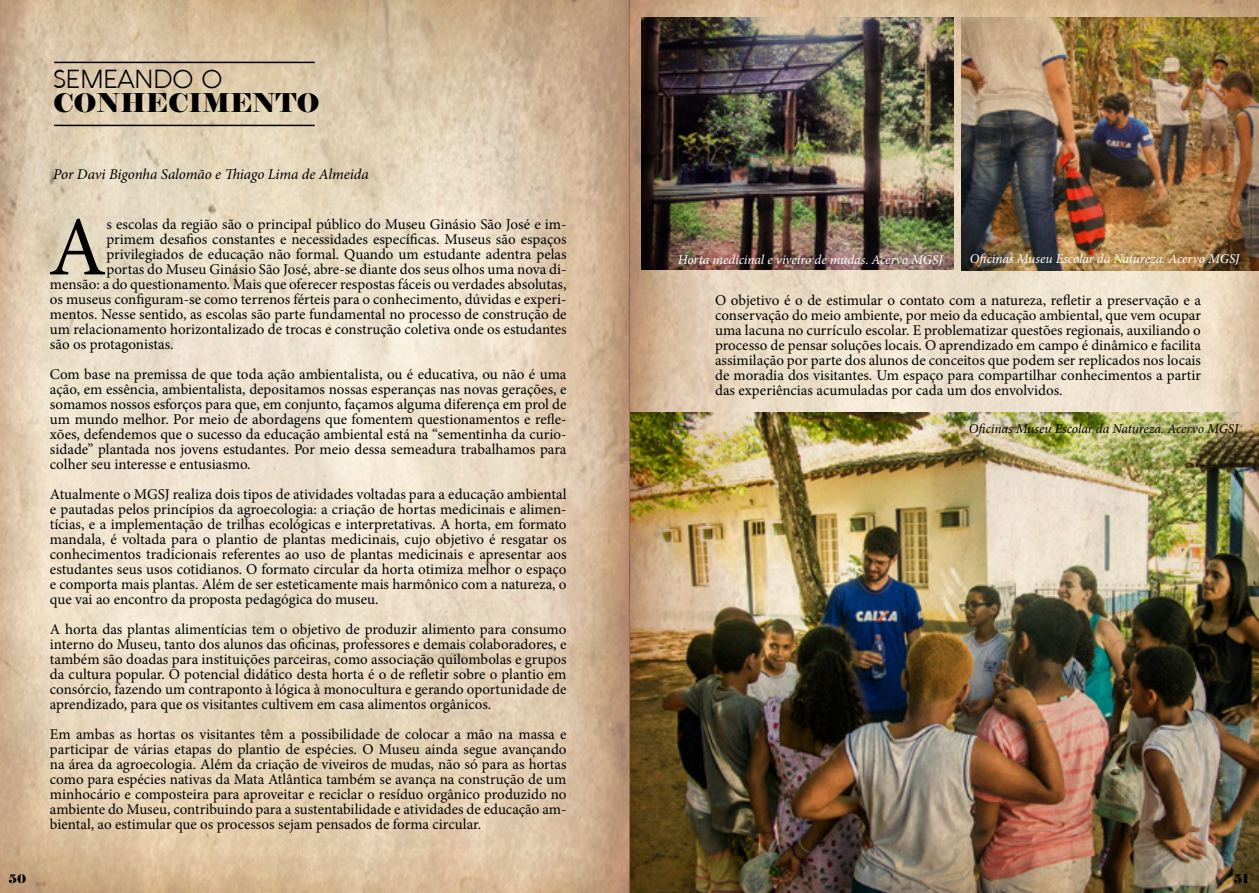
<style>
.page{position:relative;width:1259px;height:893px;background:#fff}
.page>*{position:absolute;margin:0;border:0;box-sizing:border-box;transform-origin:0 0}
.t1{font:84.3px "Minion Pro";color:#000}
.t2{font:25.65px "Elephant";color:#000}
.t3{font:300 25.5px "Aquawax";color:#000}
.t4{font:15px/15px "Minion Pro";color:#000;text-align:justify}
.t5{font:italic 15px "Minion Pro";letter-spacing:-.005em;color:#000}
.t6{font:italic 13.5px "Minion Pro";letter-spacing:-.005em;color:#fff}
.t7{font:italic 13.5px "Minion Pro";letter-spacing:-.005em;color:#000}
.t8{font:12px "Elephant";color:#000}
</style>
<div class="page">
<img style="left:0;top:0;width:1259px;height:893px">
<hr style="left:54px;top:62px;width:261px;height:1px;background:#000">
<hr style="left:54px;top:125px;width:261px;height:1px;background:#000">
<img style="left:641px;top:18px;width:312px;height:252px">
<img style="left:961px;top:18px;width:298px;height:252px">
<img style="left:630px;top:413px;width:629px;height:480px">
<h3 class="t3" style="left:53px;top:64px;width:171px">SEMEANDO O</h3>
<h2 class="t2" style="left:53px;top:86px;width:268px">CONHECIMENTO</h2>
<p class="t5" style="left:53px;top:164px;width:317px">Por Davi Bigonha Salomão e Thiago Lima de Almeida</p>
<h1 class="t1" style="left:48px;top:191px;width:60px">A</h1>
<p class="t4" style="left:106px;top:217px;width:461px">s escolas da região são o principal público do Museu Ginásio São José e im-</p>
<p class="t4" style="left:106px;top:232px;width:461px">primem desafios constantes e necessidades específicas. Museus são espaços</p>
<p class="t4" style="left:106px;top:247px;width:461px">privilegiados de educação não formal. Quando um estudante adentra pelas</p>
<p class="t4" style="left:106px;top:262px;width:461px">portas do Museu Ginásio São José, abre-se diante dos seus olhos uma nova di-</p>
<p class="t4" style="left:50px;top:277px;width:518px">mensão: a do questionamento. Mais que oferecer respostas fáceis ou verdades absolutas,</p>
<p class="t4" style="left:50px;top:292px;width:518px">os museus configuram-se como terrenos férteis para o conhecimento, dúvidas e experi-</p>
<p class="t4" style="left:50px;top:307px;width:518px">mentos. Nesse sentido, as escolas são parte fundamental no processo de construção de</p>
<p class="t4" style="left:50px;top:322px;width:518px">um relacionamento horizontalizado de trocas e construção coletiva onde os estudantes</p>
<p class="t4" style="left:50px;top:337px;width:125px">são os protagonistas.</p>
<p class="t4" style="left:50px;top:367px;width:518px">Com base na premissa de que toda ação ambientalista, ou é educativa, ou não é uma ação, em essência, ambientalista, depositamos nossas esperanças nas novas gerações, e somamos nossos esforços para que, em conjunto, façamos alguma diferença em prol de um mundo melhor. Por meio de abordagens que fomentem questionamentos e refle&shy;xões, defendemos que o sucesso da educação ambiental está na “sementinha da curio&shy;sidade” plantada nos jovens estudantes. Por meio dessa semeadura trabalhamos para colher seu interesse e entusiasmo.</p>
<p class="t4" style="left:50px;top:487px;width:518px">Atualmente o MGSJ realiza dois tipos de atividades voltadas para a educação ambiental e pautadas pelos princípios da agroecologia: a criação de hortas medicinais e alimen&shy;tícias, e a implementação de trilhas ecológicas e interpretativas. A horta, em formato mandala, é voltada para o plantio de plantas medicinais, cujo objetivo é resgatar os conhecimentos tradicionais referentes ao uso de plantas medicinais e apresentar aos estudantes seus usos cotidianos. O formato circular da horta otimiza melhor o espaço e comporta mais plantas. Além de ser esteticamente mais harmônico com a natureza, o que vai ao encontro da proposta pedagógica do museu.</p>
<p class="t4" style="left:50px;top:622px;width:518px">A horta das plantas alimentícias tem o objetivo de produzir alimento para consumo interno do Museu, tanto dos alunos das oficinas, professores e demais colaboradores, e também são doadas para instituições parceiras, como associação quilombolas e grupos da cultura popular. O potencial didático desta horta é o de refletir sobre o plantio em consórcio, fazendo um contraponto à lógica à monocultura e gerando oportunidade de aprendizado, para que os visitantes cultivem em casa alimentos orgânicos.</p>
<p class="t4" style="left:50px;top:727px;width:518px">Em ambas as hortas os visitantes têm a possibilidade de colocar a mão na massa e participar de várias etapas do plantio de espécies. O Museu ainda segue avançando na área da agroecologia. Além da criação de viveiros de mudas, não só para as hortas como para espécies nativas da Mata Atlântica também se avança na construção de um minhocário e composteira para aproveitar e reciclar o resíduo orgânico produzido no ambiente do Museu, contribuindo para a sustentabilidade e atividades de educação am&shy;biental, ao estimular que os processos sejam pensados de forma circular.</p>
<p class="t6" style="left:678px;top:250px;width:266px">Horta medicinal e viveiro de mudas. Acervo MGSJ</p>
<p class="t6" style="left:970px;top:249px;width:271px">Oficinas Museu Escolar da Natureza. Acervo MGSJ</p>
<p class="t4" style="left:715px;top:292px;width:487px">O objetivo é o de estimular o contato com a natureza, refletir a preservação e a conservação do meio ambiente, por meio da educação ambiental, que vem ocupar uma lacuna no currículo escolar. E problematizar questões regionais, auxiliando o processo de pensar soluções locais. O aprendizado em campo é dinâmico e facilita assimilação por parte dos alunos de conceitos que podem ser replicados nos locais de moradia dos visitantes. Um espaço para compartilhar conhecimentos a partir das experiências acumuladas por cada um dos envolvidos.</p>
<p class="t7" style="left:969px;top:419px;width:271px">Oficinas Museu Escolar da Natureza. Acervo MGSJ</p>
<p class="t8" style="left:9px;top:871px;width:19px">50</p>
<p class="t8" style="left:1234px;top:871px;width:16px">51</p>
</div>
